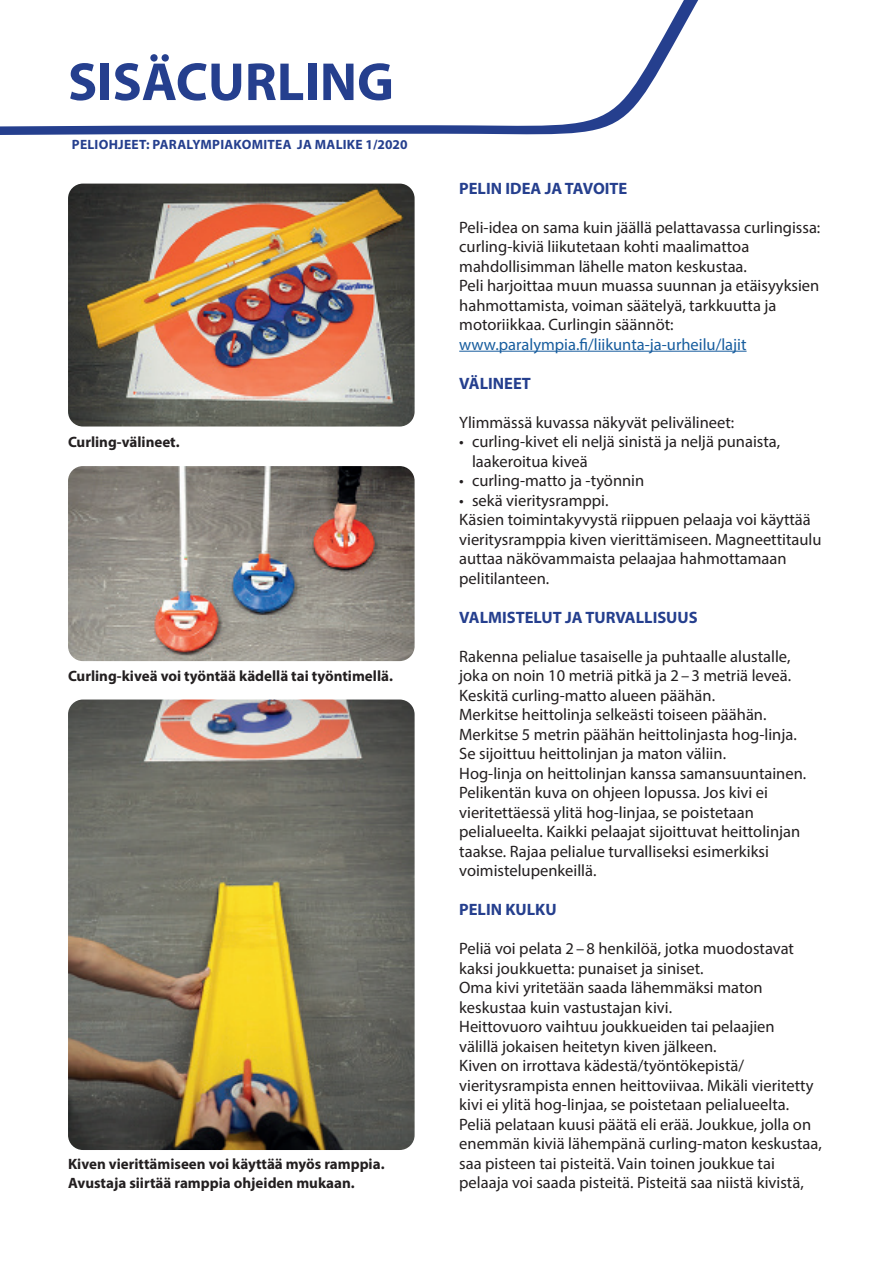
<style>
.page{position:relative;width:893px;height:1263px;background:#fff}
.page>*{position:absolute;margin:0;border:0;box-sizing:border-box;transform-origin:0 0}
.t1{font:700 54px "Myriad Pro";color:#253f8e}
.t2{font:16.5px/19.5px "Myriad Pro";color:#231f20}
.t3{font:700 16.5px "Myriad Pro";color:#253f8e}
.t4{font:16.5px "Myriad Pro";color:#175d9e}
.t5{font:700 15px/19.5px "Myriad Pro";color:#231f20}
.t6{font:700 13.5px "Myriad Pro";letter-spacing:.02em;color:#253f8e}
</style>
<div class="page">
<svg style="left:0;top:0;width:699px;height:135px"></svg>
<hr style="left:459px;top:351px;width:288px;height:1px;background:#175d9e">
<img style="left:68px;top:184px;width:347px;height:242px">
<img style="left:68px;top:466px;width:347px;height:195px">
<img style="left:68px;top:699px;width:347px;height:451px">
<h1 class="t1" style="left:68px;top:47px;width:327px">SISÄCURLING</h1>
<p class="t6" style="left:72px;top:135px;width:337px">PELIOHJEET: PARALYMPIAKOMITEA JA MALIKE 1/2020</p>
<p class="t5" style="left:68px;top:432px;width:113px">Curling-välineet.</p>
<p class="t5" style="left:68px;top:666px;width:326px">Curling-kiveä voi työntää kädellä tai työntimellä.</p>
<p class="t5" style="left:68px;top:1153px;width:318px">Kiven vierittämiseen voi käyttää myös ramppia.<br>Avustaja siirtää ramppia ohjeiden mukaan.</p>
<p class="t3" style="left:459px;top:177px;width:170px">PELIN IDEA JA TAVOITE</p>
<p class="t2" style="left:459px;top:217px;width:363px">Peli-idea on sama kuin jäällä pelattavassa curlingissa: curling-kiviä liikutetaan kohti maalimattoa mahdollisimman lähelle maton keskustaa.<br>Peli harjoittaa muun muassa suunnan ja etäisyyksien hahmottamista, voiman säätelyä, tarkkuutta ja motoriikkaa. Curlingin säännöt:</p>
<p class="t4" style="left:459px;top:334px;width:289px">www.paralympia.fi/liikunta-ja-urheilu/lajit</p>
<p class="t3" style="left:459px;top:372px;width:73px">VÄLINEET</p>
<p class="t2" style="left:459px;top:412px;width:277px">Ylimmässä kuvassa näkyvät pelivälineet:</p>
<p class="t2" style="left:472px;top:431px;width:310px;text-indent:-13px">• curling-kivet eli neljä sinistä ja neljä punaista, laakeroitua kiveä</p>
<p class="t2" style="left:459px;top:471px;width:187px">• curling-matto ja -työnnin</p>
<p class="t2" style="left:459px;top:490px;width:364px">• sekä vieritysramppi.<br>Käsien toimintakyvystä riippuen pelaaja voi käyttää vieritysramppia kiven vierittämiseen. Magneettitaulu auttaa näkövammaista pelaajaa hahmottamaan pelitilanteen.</p>
<p class="t3" style="left:459px;top:606px;width:240px">VALMISTELUT JA TURVALLISUUS</p>
<p class="t2" style="left:459px;top:646px;width:348px">Rakenna pelialue tasaiselle ja puhtaalle alustalle, joka on noin 10 metriä pitkä ja 2–3 metriä leveä.<br>Keskitä curling-matto alueen päähän.<br>Merkitse heittolinja selkeästi toiseen päähän.<br>Merkitse 5 metrin päähän heittolinjasta hog-linja.<br>Se sijoittuu heittolinjan ja maton väliin.<br>Hog-linja on heittolinjan kanssa samansuuntainen.<br>Pelikentän kuva on ohjeen lopussa. Jos kivi ei vieritettäessä ylitä hog-linjaa, se poistetaan pelialueelta. Kaikki pelaajat sijoittuvat heittolinjan taakse. Rajaa pelialue turvalliseksi esimerkiksi voimistelupenkeillä.</p>
<p class="t3" style="left:459px;top:899px;width:99px">PELIN KULKU</p>
<p class="t2" style="left:459px;top:939px;width:364px">Peliä voi pelata 2–8 henkilöä, jotka muodostavat kaksi joukkuetta: punaiset ja siniset.<br>Oma kivi yritetään saada lähemmäksi maton keskustaa kuin vastustajan kivi.<br>Heittovuoro vaihtuu joukkueiden tai pelaajien<br>välillä jokaisen heitetyn kiven jälkeen.<br>Kiven on irrottava kädestä/työntökepistä/ vieritysrampista ennen heittoviivaa. Mikäli vieritetty kivi ei ylitä hog-linjaa, se poistetaan pelialueelta.<br>Peliä pelataan kuusi päätä eli erää. Joukkue, jolla on enemmän kiviä lähempänä curling-maton keskustaa, saa pisteen tai pisteitä. Vain toinen joukkue tai pelaaja voi saada pisteitä. Pisteitä saa niistä kivistä,</p>
</div>
